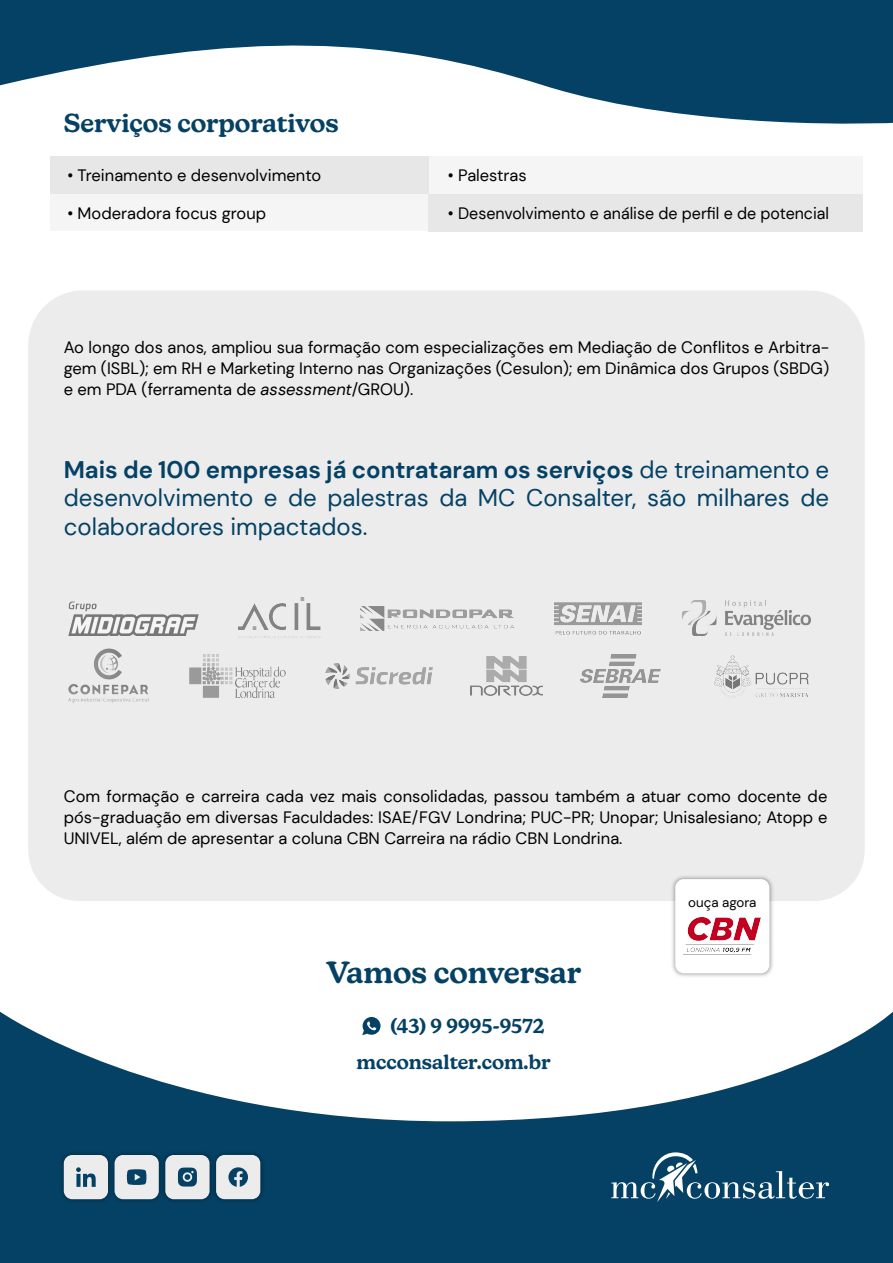
<style>
.page{position:relative;width:893px;height:1263px;background:#fff}
.page>*{position:absolute;margin:0;border:0;box-sizing:border-box;transform-origin:0 0}
.t1{font:600 30px "Kansas New";color:#044164}
.t2{font:600 25.5px "Kansas New";color:#044164}
.t3{font:24px/28.5px "DM Sans";color:#044164;text-align:justify}
.t4{font:600 19.8px/36.8px "Kansas New";color:#044164}
.t5{font:16.5px/21px "DM Sans";color:#000;text-align:justify}
.t6{font:13.35px "DM Sans";color:#000}
.s1{font-style:italic}
.s2{font-weight:700}
</style>
<div class="page">
<div style="left:50px;top:156px;width:813px;height:75px;background:#f5f5f5"></div>
<div style="left:50px;top:156px;width:378px;height:38px;background:#e7e7e7"></div>
<div style="left:428px;top:194px;width:435px;height:37px;background:#e7e7e7"></div>
<svg style="left:0;top:1012px;width:893px;height:251px;fill:#044164"></svg>
<div style="left:28px;top:290px;width:837px;height:611px;background:#ececec;border-radius:53px"></div>
<img style="left:714px;top:655px;width:95px;height:42px">
<img style="left:69px;top:602px;width:129px;height:33px">
<img style="left:239px;top:598px;width:81px;height:41px">
<img style="left:360px;top:606px;width:154px;height:25px">
<img style="left:555px;top:603px;width:87px;height:31px">
<img style="left:682px;top:601px;width:129px;height:35px">
<img style="left:69px;top:649px;width:80px;height:54px">
<img style="left:189px;top:654px;width:97px;height:44px">
<img style="left:470px;top:657px;width:72px;height:39px">
<img style="left:581px;top:655px;width:79px;height:43px">
<img style="left:326px;top:664px;width:106px;height:25px">
<img style="left:672px;top:876px;width:101px;height:101px">
<div style="left:675px;top:879px;width:94px;height:94px;background:#fff;border-radius:8px"></div>
<img style="left:684px;top:917px;width:77px;height:38px">
<svg style="left:611px;top:1152px;width:218px;height:50px;background:#2d607d"></svg>
<svg style="left:362px;top:1017px;width:19px;height:19px"></svg>
<img style="left:216px;top:1148px;width:51px;height:58px">
<div style="left:216px;top:1155px;width:44px;height:44px;background:#ececec;border-radius:8px"></div>
<svg style="left:228px;top:1167px;width:20px;height:20px"></svg>
<img style="left:57px;top:1148px;width:51px;height:58px">
<div style="left:64px;top:1155px;width:44px;height:44px;background:#ececec;border-radius:8px"></div>
<svg style="left:76px;top:1167px;width:20px;height:20px"></svg>
<img style="left:166px;top:1148px;width:50px;height:58px">
<div style="left:165px;top:1155px;width:45px;height:44px;background:#ececec;border-radius:8px"></div>
<svg style="left:178px;top:1167px;width:19px;height:19px"></svg>
<img style="left:108px;top:1148px;width:58px;height:58px">
<div style="left:115px;top:1155px;width:44px;height:44px;background:#ececec;border-radius:8px"></div>
<svg style="left:127px;top:1169px;width:19px;height:16px"></svg>
<svg style="left:0;top:0;width:893px;height:124px;fill:#044164"></svg>
<h2 class="t2" style="left:64px;top:108px;width:276px">Serviços corporativos</h2>
<p class="t5" style="left:67px;top:165px;width:255px">• Treinamento e desenvolvimento</p>
<p class="t5" style="left:67px;top:202px;width:200px">• Moderadora focus group</p>
<p class="t5" style="left:448px;top:165px;width:80px">• Palestras</p>
<p class="t5" style="left:448px;top:202px;width:383px">• Desenvolvimento e análise de perfil e de potencial</p>
<p class="t5" style="left:64px;top:337px;width:767px">Ao longo dos anos, ampliou sua formação com especializações em Mediação de Conflitos e Arbitra&shy;gem (ISBL); em RH e Marketing Interno nas Organizações (Cesulon); em Dinâmica dos Grupos (SBDG) e em PDA (ferramenta de <span class="s1">assessment</span>/GROU).</p>
<h3 class="t3" style="left:64px;top:455px;width:767px"><span class="s2">Mais de 100 empresas já contrataram os serviços</span> de treinamento e desenvolvimento e de palestras da MC Consalter, são milhares de colaboradores impactados.</h3>
<p class="t5" style="left:64px;top:785px;width:765px">Com formação e carreira cada vez mais consolidadas, passou também a atuar como docente de pós-graduação em diversas Faculdades: ISAE/FGV Londrina; PUC-PR; Unopar; Unisalesiano; Atopp e UNIVEL, além de apresentar a coluna CBN Carreira na rádio CBN Londrina.</p>
<h1 class="t1" style="left:326px;top:955px;width:256px">Vamos conversar</h1>
<p class="t4" style="left:357px;top:1007px;width:195px;text-indent:34px">(43) 9 9995-9572 mcconsalter.com.br</p>
<p class="t6" style="left:688px;top:894px;width:70px">ouça agora</p>
</div>
